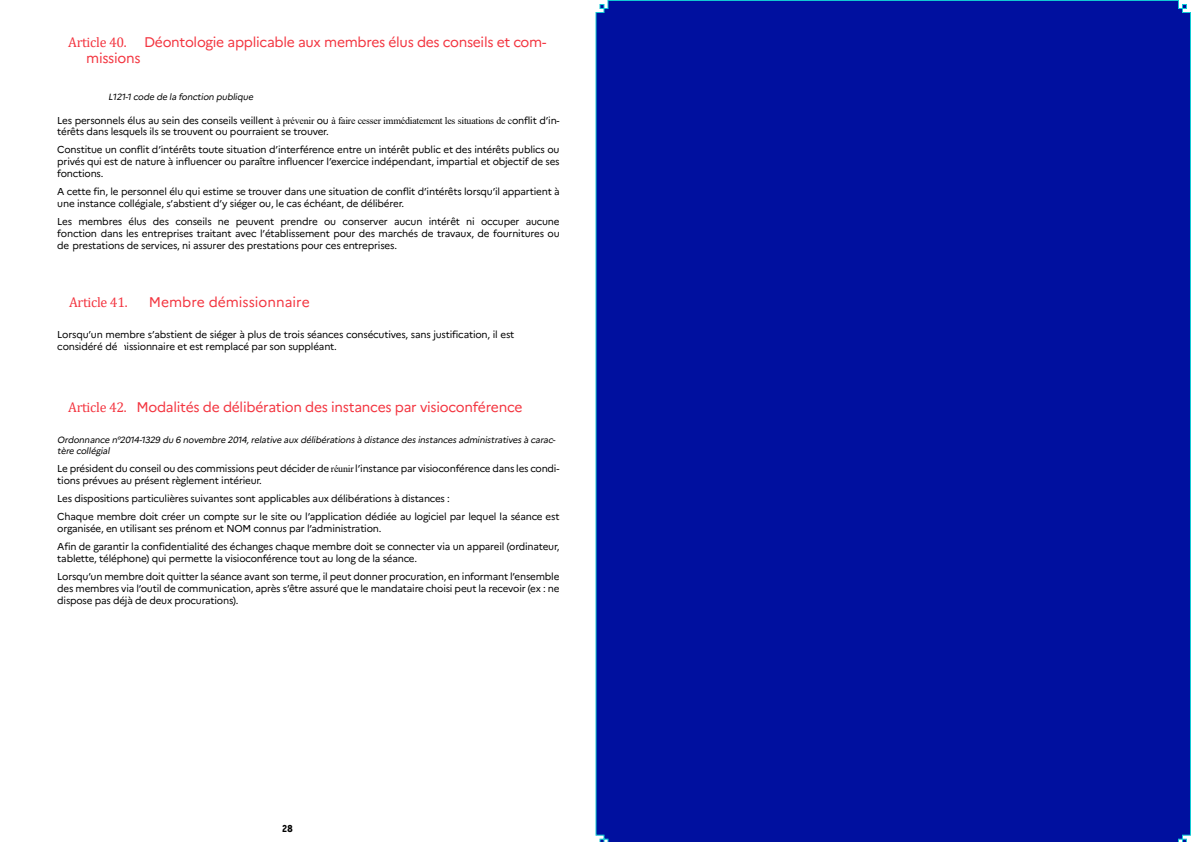
<style>
.page{position:relative;width:1191px;height:842px;background:#fff}
.page>*{position:absolute;margin:0;border:0;box-sizing:border-box;transform-origin:0 0}
.t1{font:14px/16.8px "Marianne";letter-spacing:-.02em;color:#f33540}
.t2{font:14px "Marianne";color:#f33540}
.t3{font:14px "Cambria";letter-spacing:-.02em;color:#f33540}
.t4{font:10px/12px "Marianne";letter-spacing:-.02em;color:#000}
.t5{font:900 10px "Diamonds";color:#000}
.t6{font:italic 9px/10.8px "Marianne";color:#000}
.s1{font-family:"Cambria"}
.s2{font-family:"Cambria";font-style:normal}
.s3{font-family:"Times New Roman"}
</style>
<div class="page">
<div style="left:595px;top:0;width:596px;height:842px;background:#00109f"></div>
<h1 class="t1" style="left:86px;top:33px;width:461px;text-indent:-18px"><span class="s1">Article 40.</span> Déontologie applicable aux membres élus des conseils et com&shy;missions</h1>
<p class="t6" style="left:68px;top:91px;width:188px"><span class="s2">Arti cl e 4 1 .</span> L121-1 code de la fonction publique</p>
<p class="t4" style="left:57px;top:114px;width:503px">Les personnels élus au sein des conseils veillent <span class="s3">à prévenir</span> ou <span class="s3">à faire cesser immédiatement les situations de c</span>onflit d’in&shy;térêts dans lesquels ils se trouvent ou pourraient se trouver.</p>
<p class="t4" style="left:57px;top:144px;width:504px;text-align:justify">Constitue un conflit d’intérêts toute situation d’interférence entre un intérêt public et des intérêts publics ou privés qui est de nature à influencer ou paraître influencer l’exercice indépendant, impartial et objectif de ses fonctions.</p>
<p class="t4" style="left:57px;top:186px;width:504px">A cette fin, le personnel élu qui estime se trouver dans une situation de conflit d’intérêts lorsqu’il appartient à une instance collégiale, s’abstient d’y siéger ou, le cas échéant, de délibérer.</p>
<p class="t4" style="left:57px;top:216px;width:504px;text-align:justify">Les membres élus des conseils ne peuvent prendre ou conserver aucun intérêt ni occuper aucune fonction dans les entreprises traitant avec l’établissement pour des marchés de travaux, de fournitures ou de prestations de services, ni assurer des prestations pour ces entreprises.</p>
<h1 class="t3" style="left:69px;top:293px;width:60px">Article 41.</h1>
<h1 class="t2" style="left:149px;top:293px;width:162px">Membre démissionnaire</h1>
<p class="t4" style="left:57px;top:329px;width:458px">Lorsqu’un membre s’abstient de siéger à plus de trois séances consécutives, sans justification, il est considéré démissionnaire et est remplacé par son suppléant.</p>
<h1 class="t1" style="left:68px;top:399px;width:456px"><span class="s1">Article 42.</span> Modalités de délibération des instances par visioconférence</h1>
<p class="t6" style="left:57px;top:434px;width:501px">Ordonnance n°2014-1329 du 6 novembre 2014,relative aux délibérations à distance des instances administratives à carac&shy;tère collégial</p>
<p class="t4" style="left:57px;top:462px;width:503px">Le président du conseil ou des commissions peut décider de <span class="s3">réunir</span> l’instance par visioconférence dans les condi&shy;tions prévues au présent règlement intérieur.</p>
<p class="t4" style="left:57px;top:489px;width:504px;line-height:18px">Les dispositions particulières suivantes sont applicables aux délibérations à distances :<br>Chaque membre doit créer un compte sur le site ou l’application dédiée au logiciel par lequel la séance est</p>
<p class="t4" style="left:57px;top:519px;width:503px;line-height:18px">organisée, en utilisant ses prénom et NOM connus par l’administration.<br>Afin de garantir la confidentialité des échanges chaque membre doit se connecter via un appareil (ordinateur,</p>
<p class="t4" style="left:57px;top:549px;width:503px;line-height:18px">tablette, téléphone) qui permette la visioconférence tout au long de la séance.<br>Lorsqu’un membre doit quitter la séance avant son terme, il peut donner procuration, en informant l’ensemble</p>
<p class="t4" style="left:57px;top:582px;width:503px">des membres via l’outil de communication, après s’être assuré que le mandataire choisi peut la recevoir (ex : ne dispose pas déjà de deux procurations).</p>
<p class="t5" style="left:282px;top:822px;width:12px">28</p>
</div>
